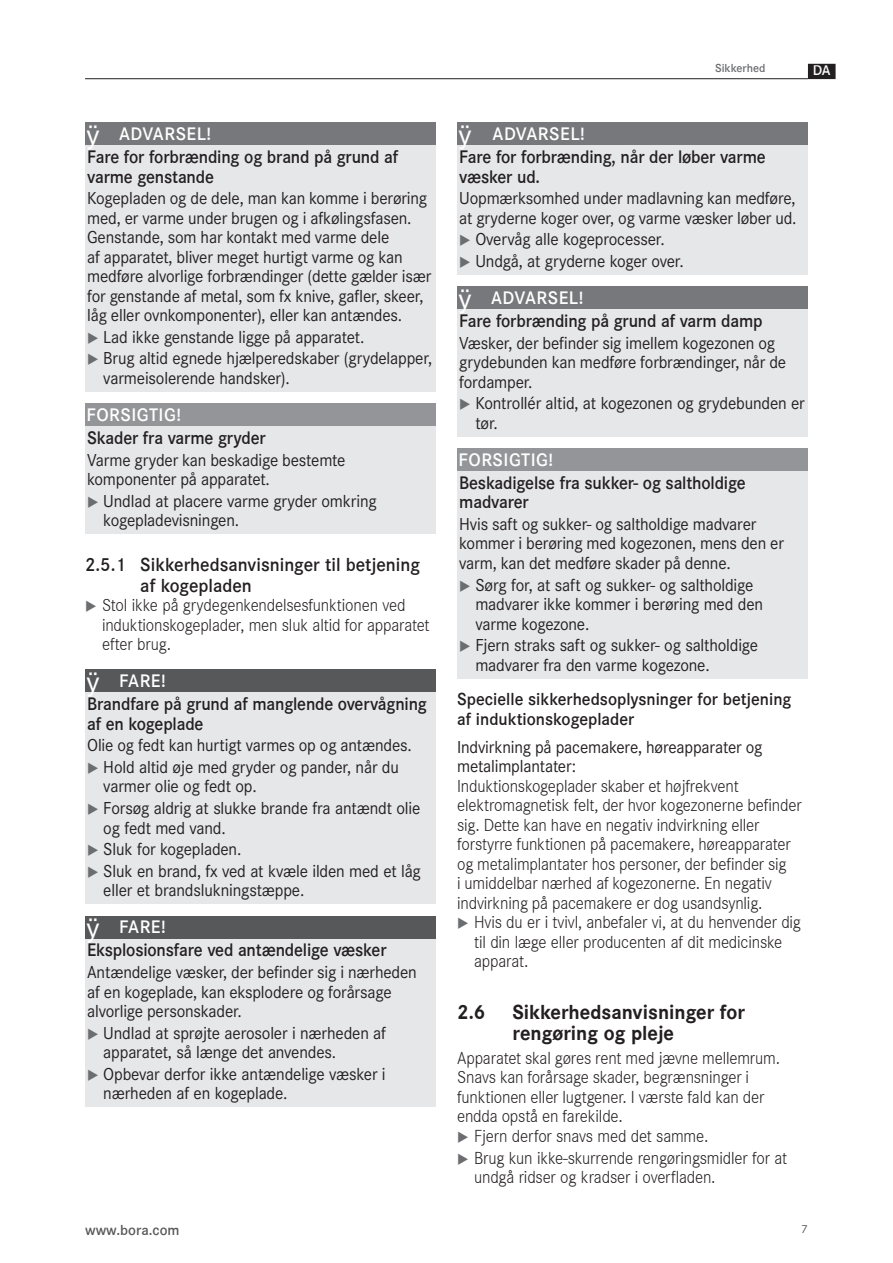
<style>
.page{position:relative;width:893px;height:1263px;background:#fff}
.page>*{position:absolute;margin:0;border:0;box-sizing:border-box;transform-origin:0 0}
.t1{font:700 21px/21px "Corporate S Global";color:#231f20}
.t2{font:600 19.5px/21px "Corporate S Global";color:#231f20}
.SiHi_Gefahr{font:600 18.75px/19.5px "Corporate S Global";letter-spacing:-.01em;color:#231f20;scale:.95 1}
.SiHi_Signalwort_VORS{font:600 18.75px "Corporate S Global";letter-spacing:.025em;color:#fff}
.SiHi_Quelle{font:18px/19.5px "Corporate S Global";letter-spacing:-.01em;color:#231f20;scale:.95 1}
.SiHi_Fließtext{font:300 18px/19.5px "Corporate S Global";letter-spacing:-.01em;color:#231f20;scale:.95 1}
.SiHi_Subheadline_3_n{font:600 18px/19.5px "Corporate S Global";color:#231f20}
.SiHi_Subheadline_4{font:18px/19.5px "Corporate S Global";letter-spacing:-.01em;color:#231f20;scale:.95 1}
.t3{font:600 15px "Corporate S Global";color:#57585a}
.t4{font:600 15px "Corporate S Global";color:#fff}
.t5{font:600 12px "Corporate S Global";color:#6c6d70}
.t6{font:12px "Corporate S Global";color:#57585a}
</style>
<div class="page">
<hr style="left:85px;top:78px;width:723px;height:1px;background:#231f20">
<div style="left:809px;top:65px;width:26px;height:13px;background:#231f20"></div>
<div style="left:808px;top:64px;width:28px;height:15px;border:2px solid #231f20"></div>
<div style="left:85px;top:122px;width:351px;height:23px;background:#76787b"></div>
<div style="left:85px;top:145px;width:351px;height:45px;background:#e6e7e9"></div>
<div style="left:85px;top:188px;width:351px;height:141px;background:#e6e7e9"></div>
<div style="left:85px;top:326px;width:351px;height:25px;background:#e6e7e9"></div>
<div style="left:85px;top:348px;width:351px;height:44px;background:#e6e7e9"></div>
<div style="left:85px;top:403px;width:351px;height:23px;background:#939598"></div>
<div style="left:85px;top:426px;width:351px;height:26px;background:#e6e7e9"></div>
<div style="left:85px;top:449px;width:351px;height:44px;background:#e6e7e9"></div>
<div style="left:85px;top:490px;width:351px;height:44px;background:#e6e7e9"></div>
<div style="left:85px;top:670px;width:351px;height:22px;background:#57585a"></div>
<div style="left:85px;top:692px;width:351px;height:46px;background:#e6e7e9"></div>
<div style="left:85px;top:735px;width:351px;height:24px;background:#e6e7e9"></div>
<div style="left:85px;top:757px;width:351px;height:43px;background:#e6e7e9"></div>
<div style="left:85px;top:798px;width:351px;height:43px;background:#e6e7e9"></div>
<div style="left:85px;top:839px;width:351px;height:24px;background:#e6e7e9"></div>
<div style="left:85px;top:860px;width:351px;height:44px;background:#e6e7e9"></div>
<div style="left:85px;top:916px;width:351px;height:22px;background:#57585a"></div>
<div style="left:85px;top:939px;width:351px;height:25px;background:#e6e7e9"></div>
<div style="left:85px;top:962px;width:351px;height:63px;background:#e6e7e9"></div>
<div style="left:85px;top:1022px;width:351px;height:44px;background:#e6e7e9"></div>
<div style="left:85px;top:1063px;width:351px;height:44px;background:#e6e7e9"></div>
<div style="left:457px;top:122px;width:351px;height:23px;background:#76787b"></div>
<div style="left:457px;top:145px;width:351px;height:45px;background:#e6e7e9"></div>
<div style="left:457px;top:188px;width:351px;height:43px;background:#e6e7e9"></div>
<div style="left:457px;top:229px;width:351px;height:24px;background:#e6e7e9"></div>
<div style="left:457px;top:251px;width:351px;height:24px;background:#e6e7e9"></div>
<div style="left:457px;top:286px;width:351px;height:23px;background:#76787b"></div>
<div style="left:457px;top:309px;width:351px;height:26px;background:#e6e7e9"></div>
<div style="left:457px;top:332px;width:351px;height:63px;background:#e6e7e9"></div>
<div style="left:457px;top:393px;width:351px;height:43px;background:#e6e7e9"></div>
<div style="left:457px;top:448px;width:351px;height:23px;background:#939598"></div>
<div style="left:457px;top:471px;width:351px;height:45px;background:#e6e7e9"></div>
<div style="left:457px;top:514px;width:351px;height:63px;background:#e6e7e9"></div>
<div style="left:457px;top:574px;width:351px;height:63px;background:#e6e7e9"></div>
<div style="left:457px;top:635px;width:351px;height:43px;background:#e6e7e9"></div>
<p class="SiHi_Signalwort_VORS" style="left:119px;top:123px;width:94px">ADVARSEL!</p>
<p class="SiHi_Gefahr" style="left:87px;top:147px;width:329px">Fare for forbrænding og brand på grund af varme genstande</p>
<p class="SiHi_Quelle" style="left:87px;top:188px;width:364px">Kogepladen og de dele, man kan komme i berøring med, er varme under brugen og i afkølingsfasen.<br>Genstande, som har kontakt med varme dele<br>af apparatet, bliver meget hurtigt varme og kan medføre alvorlige forbrændinger (dette gælder især for genstande af metal, som fx knive, gafler, skeer, låg eller ovnkomponenter), eller kan antændes.</p>
<p class="SiHi_Quelle" style="left:103px;top:327px;width:276px">Lad ikke genstande ligge på apparatet.</p>
<p class="SiHi_Quelle" style="left:103px;top:348px;width:348px">Brug altid egnede hjælperedskaber (grydelapper, varmeisolerende handsker).</p>
<p class="SiHi_Signalwort_VORS" style="left:87px;top:404px;width:96px">FORSIGTIG!</p>
<p class="SiHi_Gefahr" style="left:87px;top:428px;width:190px">Skader fra varme gryder</p>
<p class="SiHi_Quelle" style="left:87px;top:450px;width:273px">Varme gryder kan beskadige bestemte komponenter på apparatet.</p>
<p class="SiHi_Quelle" style="left:103px;top:491px;width:289px">Undlad at placere varme gryder omkring kogepladevisningen.</p>
<p class="t2" style="left:140px;top:553px;width:281px;text-indent:-55px">2.5.1 Sikkerhedsanvisninger til betjening af kogepladen</p>
<p class="SiHi_Fließtext" style="left:102px;top:596px;width:346px">Stol ikke på grydegenkendelsesfunktionen ved induktionskogeplader, men sluk altid for apparatet efter brug.</p>
<p class="SiHi_Signalwort_VORS" style="left:119px;top:670px;width:48px">FARE!</p>
<p class="SiHi_Gefahr" style="left:87px;top:694px;width:359px">Brandfare på grund af manglende overvågning af en kogeplade</p>
<p class="SiHi_Quelle" style="left:87px;top:735px;width:343px">Olie og fedt kan hurtigt varmes op og antændes.</p>
<p class="SiHi_Quelle" style="left:103px;top:757px;width:313px">Hold altid øje med gryder og pander, når du varmer olie og fedt op.</p>
<p class="SiHi_Quelle" style="left:103px;top:798px;width:335px">Forsøg aldrig at slukke brande fra antændt olie og fedt med vand.</p>
<p class="SiHi_Quelle" style="left:103px;top:839px;width:147px">Sluk for kogepladen.</p>
<p class="SiHi_Quelle" style="left:103px;top:861px;width:336px">Sluk en brand, fx ved at kvæle ilden med et låg eller et brandslukningstæppe.</p>
<p class="SiHi_Signalwort_VORS" style="left:119px;top:916px;width:48px">FARE!</p>
<p class="SiHi_Gefahr" style="left:87px;top:940px;width:317px">Eksplosionsfare ved antændelige væsker</p>
<p class="SiHi_Quelle" style="left:87px;top:962px;width:348px">Antændelige væsker, der befinder sig i nærheden af en kogeplade, kan eksplodere og forårsage alvorlige personskader.</p>
<p class="SiHi_Quelle" style="left:103px;top:1023px;width:299px">Undlad at sprøjte aerosoler i nærheden af apparatet, så længe det anvendes.</p>
<p class="SiHi_Quelle" style="left:103px;top:1064px;width:299px">Opbevar derfor ikke antændelige væsker i nærheden af en kogeplade.</p>
<p class="t3" style="left:85px;top:1221px;width:96px">www.bora.com</p>
<p class="t5" style="left:715px;top:61px;width:52px">Sikkerhed</p>
<p class="t4" style="left:813px;top:61px;width:19px">DA</p>
<p class="SiHi_Signalwort_VORS" style="left:493px;top:123px;width:94px">ADVARSEL!</p>
<p class="SiHi_Gefahr" style="left:459px;top:147px;width:324px">Fare for forbrænding, når der løber varme væsker ud.</p>
<p class="SiHi_Quelle" style="left:459px;top:188px;width:357px">Uopmærksomhed under madlavning kan medføre, at gryderne koger over, og varme væsker løber ud.</p>
<p class="SiHi_Quelle" style="left:475px;top:229px;width:201px">Overvåg alle kogeprocesser.</p>
<p class="SiHi_Quelle" style="left:475px;top:251px;width:221px">Undgå, at gryderne koger over.</p>
<p class="SiHi_Signalwort_VORS" style="left:491px;top:287px;width:94px">ADVARSEL!</p>
<p class="SiHi_Gefahr" style="left:459px;top:311px;width:321px">Fare forbrænding på grund af varm damp</p>
<p class="SiHi_Quelle" style="left:459px;top:333px;width:346px">Væsker, der befinder sig imellem kogezonen og grydebunden kan medføre forbrændinger, når de fordamper.</p>
<p class="SiHi_Quelle" style="left:475px;top:393px;width:348px">Kontrollér altid, at kogezonen og grydebunden er tør.</p>
<p class="SiHi_Signalwort_VORS" style="left:459px;top:448px;width:96px">FORSIGTIG!</p>
<p class="SiHi_Gefahr" style="left:459px;top:473px;width:303px">Beskadigelse fra sukker- og saltholdige madvarer</p>
<p class="SiHi_Quelle" style="left:459px;top:514px;width:343px">Hvis saft og sukker- og saltholdige madvarer kommer i berøring med kogezonen, mens den er varm, kan det medføre skader på denne.</p>
<p class="SiHi_Quelle" style="left:475px;top:575px;width:304px">Sørg for, at saft og sukker- og saltholdige madvarer ikke kommer i berøring med den varme kogezone.</p>
<p class="SiHi_Quelle" style="left:475px;top:635px;width:299px">Fjern straks saft og sukker- og saltholdige madvarer fra den varme kogezone.</p>
<p class="SiHi_Subheadline_3_n" style="left:457px;top:689px;width:336px">Specielle sikkerhedsoplysninger for betjening af induktionskogeplader</p>
<p class="SiHi_Subheadline_4" style="left:457px;top:737px;width:323px">Indvirkning på pacemakere, høreapparater og metalimplantater:</p>
<p class="SiHi_Fließtext" style="left:457px;top:776px;width:364px">Induktionskogeplader skaber et højfrekvent elektromagnetisk felt, der hvor kogezonerne befinder sig. Dette kan have en negativ indvirkning eller forstyrre funktionen på pacemakere, høreapparater og metalimplantater hos personer, der befinder sig<br>i umiddelbar nærhed af kogezonerne. En negativ indvirkning på pacemakere er dog usandsynlig.</p>
<p class="SiHi_Fließtext" style="left:474px;top:913px;width:346px">Hvis du er i tvivl, anbefaler vi, at du henvender dig til din læge eller producenten af dit medicinske apparat.</p>
<p class="t1" style="left:457px;top:1001px;width:30px">2.6</p>
<p class="t1" style="left:512px;top:1001px;width:234px">Sikkerhedsanvisninger for rengøring og pleje</p>
<p class="SiHi_Fließtext" style="left:457px;top:1049px;width:342px">Apparatet skal gøres rent med jævne mellemrum.<br>Snavs kan forårsage skader, begrænsninger i funktionen eller lugtgener. I værste fald kan der endda opstå en farekilde.</p>
<p class="SiHi_Fließtext" style="left:474px;top:1127px;width:248px">Fjern derfor snavs med det samme.</p>
<p class="SiHi_Fließtext" style="left:474px;top:1148px;width:331px">Brug kun ikke-skurrende rengøringsmidler for at undgå ridser og kradser i overfladen.</p>
<p class="t6" style="left:801px;top:1221px;width:8px">7</p>
</div>
